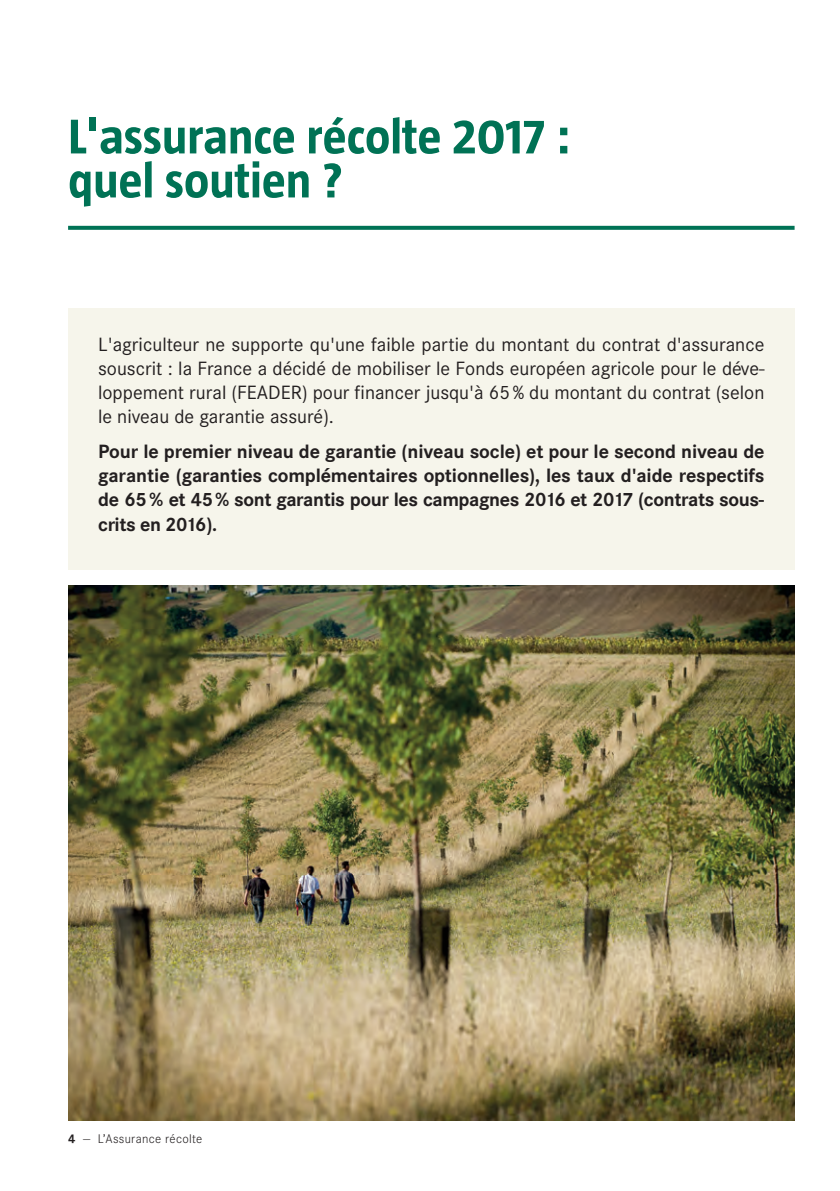
<style>
.page{position:relative;width:840px;height:1191px;background:#fff}
.page>*{position:absolute;margin:0;border:0;box-sizing:border-box;transform-origin:0 0}
.t1{font:700 50px/44px "Taz";color:#007255}
.t2{font:20px/24px "Corporate S";color:#231f20;text-align:justify}
.t3{font:700 20px/24px "Corporate S";letter-spacing:-.02em;color:#231f20;text-align:justify}
.t4{font:300 13px "Corporate S";letter-spacing:.025em;color:#231f20}
.s1{font-weight:700}
</style>
<div class="page">
<div style="left:68px;top:308px;width:726px;height:261px;background:#f6f5eb"></div>
<img style="left:68px;top:586px;width:726px;height:534px">
<svg style="left:68px;top:226px;width:726px;height:4px;background:#0b785c"></svg>
<h1 class="t1" style="left:68px;top:114px;width:504px">L'assurance récolte 2017 : quel soutien ?</h1>
<p class="t2" style="left:98px;top:332px;width:667px">L'agriculteur ne supporte qu'une faible partie du montant du contrat d'assurance souscrit : la France a décidé de mobiliser le Fonds européen agricole pour le déve&shy;loppement rural (FEADER) pour financer jusqu'à 65 % du montant du contrat (selon le niveau de garantie assuré).</p>
<p class="t3" style="left:98px;top:439px;width:667px">Pour le premier niveau de garantie (niveau socle) et pour le second niveau de garantie (garanties complémentaires optionnelles), les taux d'aide respectifs de 65% et 45% sont garantis pour les campagnes 2016 et 2017 (contrats sous&shy;crits en 2016).</p>
<p class="t4" style="left:68px;top:1130px;width:136px"><span class="s1">4</span> — L’Assurance récolte</p>
</div>
